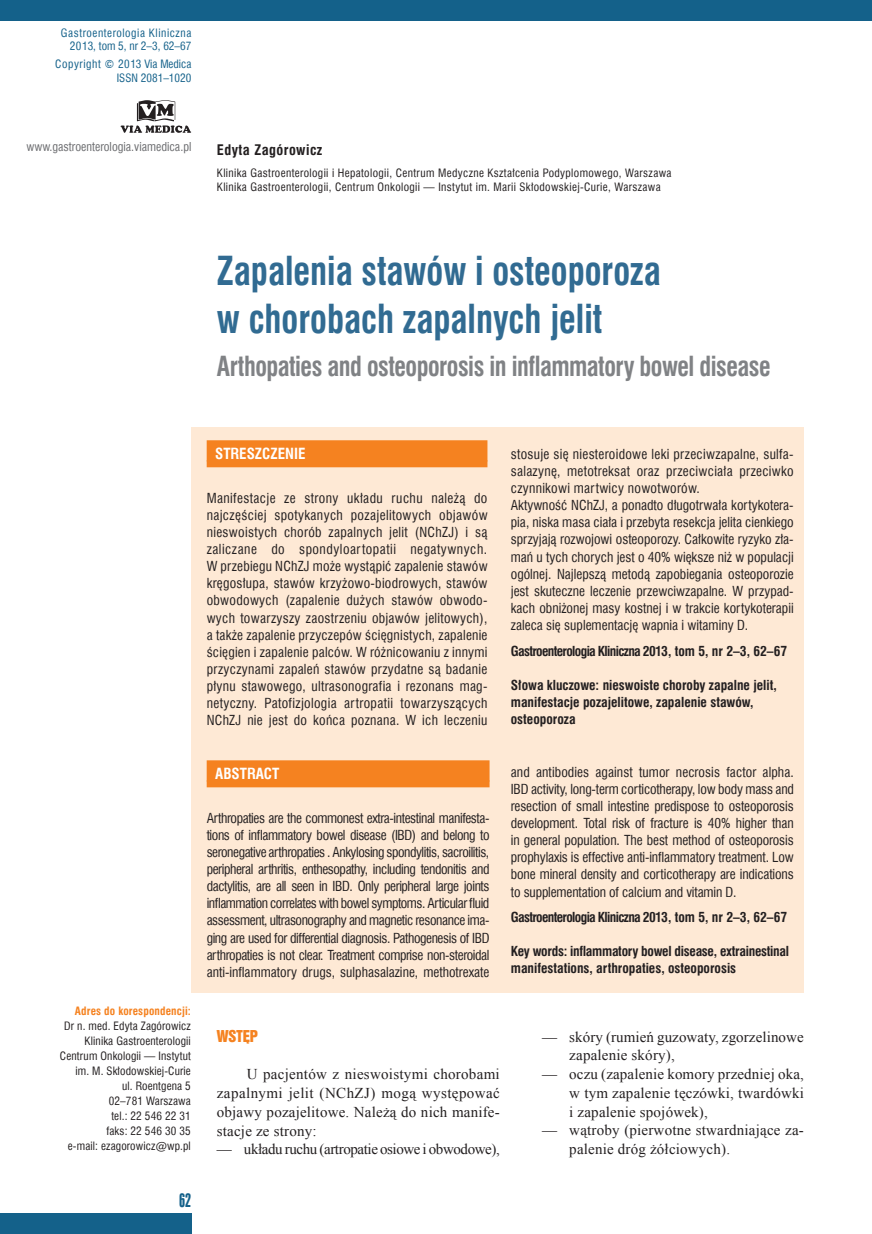
<style>
.page{position:relative;width:872px;height:1234px;background:#fff}
.page>*{position:absolute;margin:0;border:0;box-sizing:border-box;transform-origin:0 0}
.t1{font:700 39px/47.5px "Swis 721 Cn EU";color:#316b92;scale:.9 1}
.t2{font:700 27px "Swis 721 Cn EU";letter-spacing:-.02em;color:#808285;scale:.9 1}
.t3{font:18px "Swis 924 EU";color:#14618a}
.t4{font:15px/18.8px "Times New Roman";letter-spacing:.01em;color:#231f20;text-align:justify}
.t5{font:15px "Times New Roman";letter-spacing:-.025em;color:#231f20}
.t6{font:700 15px "Swis 721 Cn EU";color:#fff}
.t7{font:15px "Swis 921 EU";color:#f58220}
.t8{font:700 14.25px "Swis 721 Cn EU";letter-spacing:.03em;color:#231f20}
.t9{font:13.5px/17.1px "Swis 721 Cn EU";color:#231f20;text-align:justify}
.t10{font:700 13.5px/17.1px "Swis 721 Cn EU";color:#231f20}
.t11{font:700 13.5px "Swis 721 Cn EU";letter-spacing:-.05em;color:#231f20}
.t12{font:700 13.5px/17.1px "Swis 721 Cn EU";letter-spacing:-.02em;color:#231f20}
.t13{font:12px "Swis 721 Cn EU";color:#6c6d70}
.t14{font:11.25px/15px "Swis 721 Cn EU";letter-spacing:.01em;color:#231f20;text-align:right}
.t15{font:11.25px/13.8px "Swis 721 Cn EU";letter-spacing:.03em;color:#231f20}
.t16{font:11.25px/13.5px "Swis 721 Cn EU";letter-spacing:.05em;color:#14618a;text-align:right}
.t17{font:11.25px/13.5px "Swis 721 Cn EU";color:#14618a;text-align:right}
.t18{font:700 11.25px "Swis 721 Cn EU";letter-spacing:.01em;color:#f58220}
</style>
<div class="page">
<svg style="left:871px;top:0;width:1px;height:21px"></svg>
<div style="left:0;top:0;width:871px;height:21px;background:#14618a"></div>
<svg style="left:121px;top:100px;width:70px;height:33px"></svg>
<div style="left:0;top:1212px;width:191px;height:21px;background:#14618a"></div>
<div style="left:191px;top:427px;width:613px;height:565px;background:#fee9d5"></div>
<div style="left:207px;top:440px;width:280px;height:27px;background:#f58220"></div>
<div style="left:207px;top:760px;width:282px;height:27px;background:#f58220"></div>
<p class="t16" style="left:61px;top:26px;width:132px">Gastroenterologia Kliniczna<br>2013, tom 5, nr 2–3, 62–67</p>
<p class="t17" style="left:55px;top:57px;width:138px">Copyright © 2013 Via Medica<br>ISSN 2081–1020</p>
<p class="t13" style="left:26px;top:138px;width:166px">www.gastroenterologia.viamedica.pl</p>
<p class="t8" style="left:217px;top:141px;width:107px">Edyta Zagórowicz</p>
<p class="t15" style="left:217px;top:166px;width:456px">Klinika Gastroenterologii i Hepatologii, Centrum Medyczne Kształcenia Podyplomowego, Warszawa<br>Klinika Gastroenterologii, Centrum Onkologii — Instytut im. Marii Skłodowskiej-Curie, Warszawa</p>
<h1 class="t1" style="left:217px;top:249px;width:494px">Zapalenia stawów i osteoporoza w chorobach zapalnych jelit</h1>
<h2 class="t2" style="left:217px;top:350px;width:617px">Arthopaties and osteoporosis in inflammatory bowel disease</h2>
<p class="t18" style="left:75px;top:1003px;width:118px">Adres do korespondencji:</p>
<p class="t14" style="left:60px;top:1017px;width:132px">Dr n. med. Edyta Zagórowicz<br>Klinika Gastroenterologii<br>Centrum Onkologii — Instytut im. M. Skłodowskiej-Curie<br>ul. Roentgena 5<br>02–781 Warszawa<br>tel.: 22 546 22 31<br>faks: 22 546 30 35<br>e-mail: ezagorowicz@wp.pl</p>
<h3 class="t3" style="left:179px;top:1189px;width:14px">62</h3>
<p class="t6" style="left:215px;top:444px;width:90px">Streszczenie</p>
<p class="t9" style="left:207px;top:489px;width:282px">Manifestacje ze strony układu ruchu należą do najczęściej spotykanych pozajelitowych objawów nieswoistych chorób zapalnych jelit (NChZJ) i są zaliczane do spondyloartopatii negatywnych.<br>W przebiegu NChZJ może wystąpić zapalenie stawów kręgosłupa, stawów krzyżowo-biodrowych, stawów obwodowych (zapalenie dużych stawów obwodo&shy;wych towarzyszy zaostrzeniu objawów jelitowych), a także zapalenie przyczepów ścięgnistych, zapalenie ścięgien i zapalenie palców. W różnicowaniu z innymi przyczynami zapaleń stawów przydatne są badanie płynu stawowego, ultrasonografia i rezonans mag&shy;netyczny. Patofizjologia artropatii towarzyszących NChZJ nie jest do końca poznana. W ich leczeniu</p>
<p class="t6" style="left:215px;top:764px;width:66px">Abstract</p>
<p class="t9" style="left:207px;top:809px;width:284px">Arthropaties are the commonest extra-intestinal manifesta&shy;tions of inflammatory bowel disease (IBD) and belong to seronegative arthropaties . Ankylosing spondylitis, sacroilitis, peripheral arthritis, enthesopathy, including tendonitis and dactylitis, are all seen in IBD. Only peripheral large joints inflammation correlates with bowel symptoms. Articular fluid assessment, ultrasonography and magnetic resonance ima&shy;ging are used for differential diagnosis. Pathogenesis of IBD arthropaties is not clear. Treatment comprise non-steroidal anti-inflammatory drugs, sulphasalazine, methotrexate</p>
<p class="t9" style="left:511px;top:445px;width:284px;text-align:left">stosuje się niesteroidowe leki przeciwzapalne, sulfa&shy;salazynę, metotreksat oraz przeciwciała przeciwko czynnikowi martwicy nowotworów.<br>Aktywność NChZJ, a ponadto długotrwała kortykotera&shy;pia, niska masa ciała i przebyta resekcja jelita cienkiego sprzyjają rozwojowi osteoporozy. Całkowite ryzyko zła&shy;mań u tych chorych jest o 40% większe niż w populacji ogólnej. Najlepszą metodą zapobiegania osteoporozie jest skuteczne leczenie przewciwzapalne. W przypad&shy;kach obniżonej masy kostnej i w trakcie kortykoterapii zaleca się suplementację wapnia i witaminy D.</p>
<p class="t11" style="left:511px;top:642px;width:278px">Gastroenterologia Kliniczna 2013, tom 5, nr 2–3, 62–67</p>
<p class="t10" style="left:511px;top:676px;width:267px">Słowa kluczowe: nieswoiste choroby zapalne jelit, manifestacje pozajelitowe, zapalenie stawów, osteoporoza</p>
<p class="t9" style="left:511px;top:763px;width:284px">and antibodies against tumor necrosis factor alpha.<br>IBD activity, long-term corticotherapy, low body mass and resection of small intestine predispose to osteoporosis development. Total risk of fracture is 40% higher than in general population. The best method of osteoporosis prophylaxis is effective anti-inflammatory treatment. Low bone mineral density and corticotherapy are indications to supplementation of calcium and vitamin D.</p>
<p class="t11" style="left:511px;top:908px;width:278px">Gastroenterologia Kliniczna 2013, tom 5, nr 2–3, 62–67</p>
<p class="t12" style="left:511px;top:943px;width:280px">Key words: inflammatory bowel disease, extrainestinal manifestations, arthropaties, osteoporosis</p>
<p class="t7" style="left:217px;top:1025px;width:43px">Wstęp</p>
<p class="t4" style="left:217px;top:1064px;width:284px;text-indent:30px">U pacjentów z nieswoistymi chorobami zapalnymi jelit (NChZJ) mogą występować objawy pozajelitowe. Należą do nich manife&shy;stacje ze strony:</p>
<p class="t5" style="left:217px;top:1138px;width:284px">— układu ruchu (artropatie osiowe i obwodowe),</p>
<p class="t4" style="left:569px;top:1026px;width:236px;text-indent:-27px">— skóry (rumień guzowaty, zgorzelinowe zapalenie skóry),</p>
<p class="t4" style="left:569px;top:1064px;width:236px;text-indent:-27px">— oczu (zapalenie komory przedniej oka, w tym zapalenie tęczówki, twardówki i zapalenie spojówek),</p>
<p class="t4" style="left:569px;top:1120px;width:236px;text-indent:-27px">— wątroby (pierwotne stwardniające za&shy;palenie dróg żółciowych).</p>
</div>
